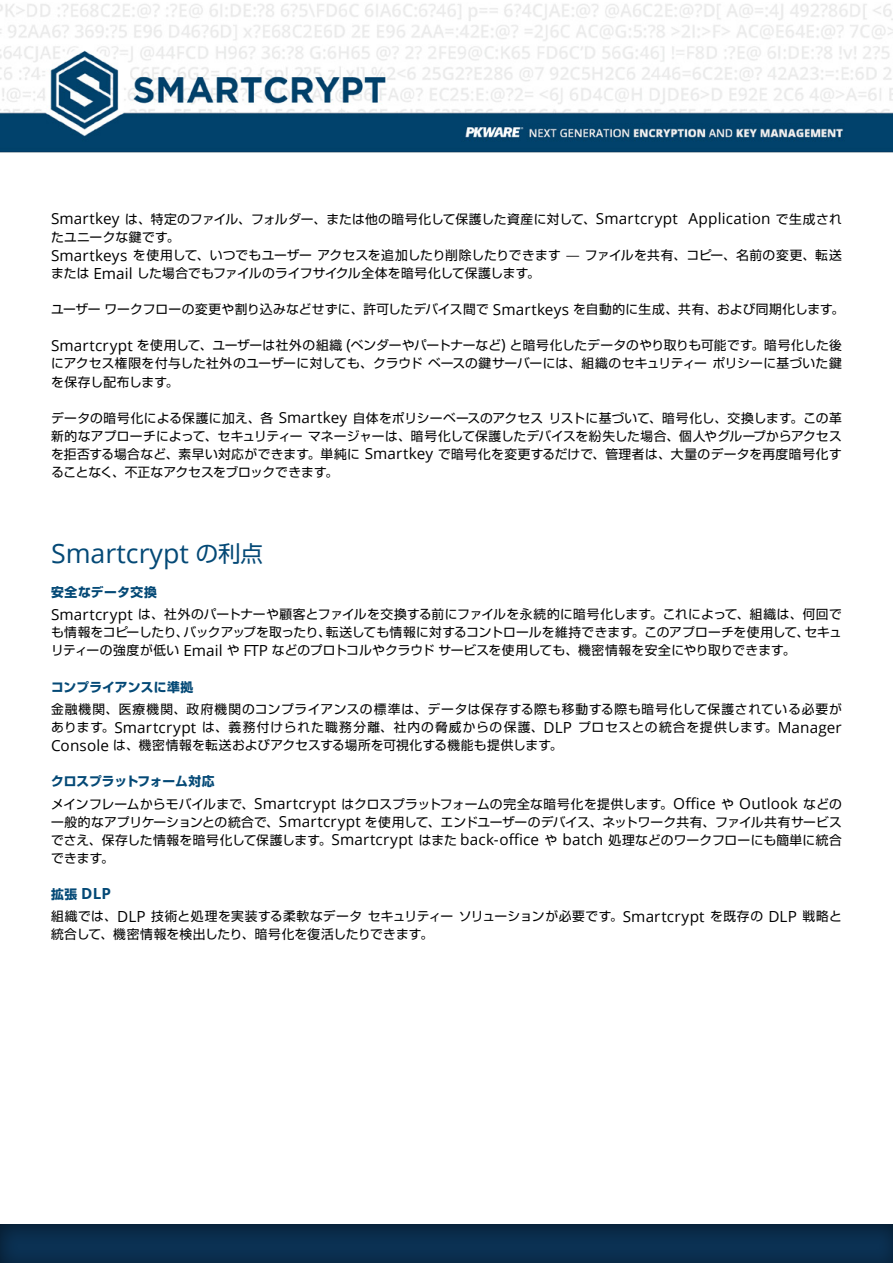
<style>
.page{position:relative;width:893px;height:1263px;background:#fff}
.page>*{position:absolute;margin:0;border:0;box-sizing:border-box;transform-origin:0 0}
.t1{font:26.85px "Open Sans";color:#044976}
.t2{font:700 15.3px "Open Sans";color:#044976}
.t3{font:12.75px/18px "Shin Go Pro";letter-spacing:.015em;color:#000}
.t4{font:700 12.75px "Shin Go Pro";letter-spacing:.01em;color:#044976}
.s1{font-family:"Open Sans";font-size:15.3px}
.s2{font-family:"Shin Go Pro";font-size:22.35px}
.s3{font-weight:700;color:#044976}
.s4{font-family:"Shin Go Pro";font-size:12.75px}
</style>
<div class="page">
<div style="left:0;top:1213px;width:893px;height:50px;background:#000;opacity:.47"></div>
<img style="left:0;top:3px;width:893px;height:150px">
<p class="t3" style="left:51px;top:208px;width:792px"><span class="s1">Smartkey</span> は、特定のファイル、フォルダー、または他の暗号化して保護した資産に対して、<span class="s1">Smartcrypt Application</span> で生成されたユニークな鍵です。<br><span class="s1">Smartkeys</span> を使用して、いつでもユーザーアクセスを追加したり削除したりできます ̶ ファイルを共有、コピー、名前の変更、転送または <span class="s1">Email</span> した場合でもファイルのライフサイクル全体を暗号化して保護します。</p>
<p class="t3" style="left:51px;top:299px;width:795px">ユーザーワークフローの変更や割り込みなどせずに、許可したデバイス間で <span class="s1">Smartkeys</span> を自動的に生成、共有、および同期化します。</p>
<p class="t3" style="left:51px;top:335px;width:792px;text-align:justify"><span class="s1">Smartcrypt</span> を使用して、ユーザーは社外の組織 <span class="s1">(</span>ベンダーやパートナーなど<span class="s1">)</span> と暗号化したデータのやり取りも可能です。暗号化した後にアクセス権限を付与した社外のユーザーに対しても、クラウドベースの鍵サーバーには、組織のセキュリティーポリシーに基づいた鍵を保存し配布します。</p>
<p class="t3" style="left:51px;top:407px;width:792px;text-align:justify">データの暗号化による保護に加え、各 <span class="s1">Smartkey</span> 自体をポリシーベースのアクセスリストに基づいて、暗号化し、交換します。この革新的なアプローチによって、セキュリティーマネージャーは、暗号化して保護したデバイスを紛失した場合、個人やグループからアクセスを拒否する場合など、素早い対応ができます。単純に <span class="s1">Smartkey</span> で暗号化を変更するだけで、管理者は、大量のデータを再度暗号化することなく、不正なアクセスをブロックできます。</p>
<h1 class="t1" style="left:51px;top:535px;width:213px">Smartcrypt <span class="s2">の利点</span></h1>
<p class="t3" style="left:51px;top:579px;width:792px;line-height:22.4px"><span class="s3">安全なデータ交換<br></span><span class="s1">Smartcrypt</span> は、社外のパートナーや顧客とファイルを交換する前にファイルを永続的に暗号化します。これによって、組織は、何回で</p>
<p class="t3" style="left:51px;top:622px;width:792px">も情報をコピーしたり、バックアップを取ったり、転送しても情報に対するコントロールを維持できます。このアプローチを使用して、セキュリティーの強度が低い <span class="s1">Email</span> や <span class="s1">FTP</span> などのプロトコルやクラウドサービスを使用しても、機密情報を安全にやり取りできます。</p>
<p class="t4" style="left:51px;top:677px;width:144px">コンプライアンスに準拠</p>
<p class="t3" style="left:51px;top:698px;width:792px;text-align:justify">金融機関、医療機関、政府機関のコンプライアンスの標準は、データは保存する際も移動する際も暗号化して保護されている必要があります。<span class="s1">Smartcrypt</span> は、義務付けられた職務分離、社内の脅威からの保護、<span class="s1">DLP</span> プロセスとの統合を提供します。<span class="s1">Manager Console</span> は、機密情報を転送およびアクセスする場所を可視化する機能も提供します。</p>
<p class="t3" style="left:51px;top:769px;width:792px;line-height:22.4px"><span class="s3">クロスプラットフォーム対応<br></span>メインフレームからモバイルまで、<span class="s1">Smartcrypt</span> はクロスプラットフォームの完全な暗号化を提供します。<span class="s1">Office</span> や <span class="s1">Outlook</span> などの</p>
<p class="t3" style="left:51px;top:811px;width:792px;text-align:justify">一般的なアプリケーションとの統合で、<span class="s1">Smartcrypt</span> を使用して、エンドユーザーのデバイス、ネットワーク共有、ファイル共有サービスでさえ、保存した情報を暗号化して保護します。<span class="s1">Smartcrypt</span> はまた <span class="s1">back-office</span> や <span class="s1">batch</span> 処理などのワークフローにも簡単に統合できます。</p>
<p class="t2" style="left:51px;top:883px;width:62px"><span class="s4">拡張</span> DLP</p>
<p class="t3" style="left:51px;top:906px;width:792px">組織では、<span class="s1">DLP</span> 技術と処理を実装する柔軟なデータセキュリティーソリューションが必要です。<span class="s1">Smartcrypt</span> を既存の <span class="s1">DLP</span> 戦略と統合して、機密情報を検出したり、暗号化を復活したりできます。</p>
</div>
